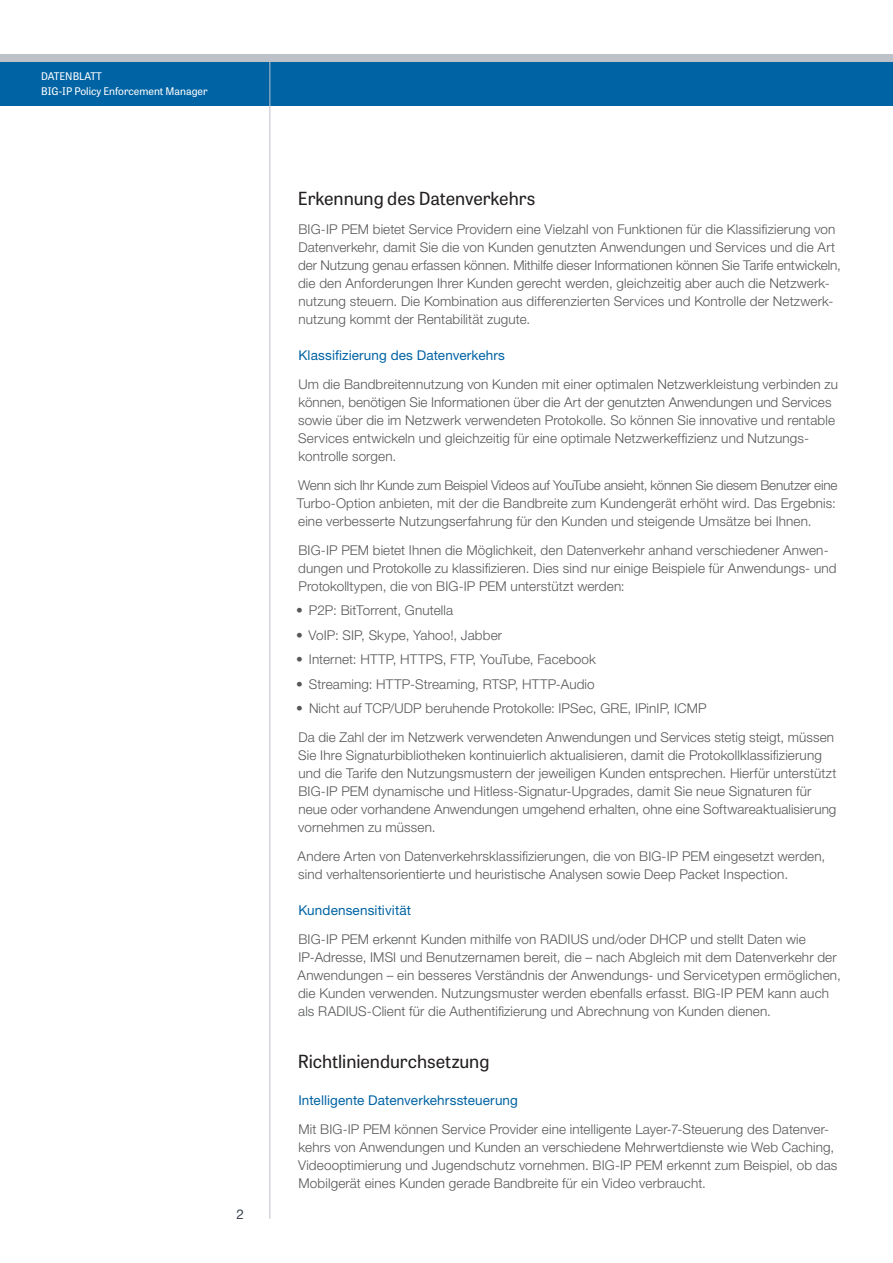
<style>
.page{position:relative;width:893px;height:1263px;background:#fff}
.page>*{position:absolute;margin:0;border:0;box-sizing:border-box;transform-origin:0 0}
.t1{font:18px "Tablet Gothic";letter-spacing:-.005em;color:#231f20}
.t2{font:300 13.5px/18px "Helvetica Neue LT Std";letter-spacing:.01em;color:#57585a}
.t3{font:13.5px "Helvetica Neue LT Std";letter-spacing:.01em;color:#0063a4}
.t4{font:13.5px "Helvetica Neue LT Std";color:#3e444f}
.t5{font:10.5px/15px "Tablet Gothic";color:#fff}
</style>
<div class="page">
<div style="left:0;top:56px;width:893px;height:50px;background:#0063a4"></div>
<div style="left:0;top:54px;width:893px;height:7px;background:#bdc1c8"></div>
<hr style="left:269px;top:106px;width:1px;height:1113px;background:#bdc1c8">
<hr style="left:269px;top:54px;width:1px;height:52px;background:#bdc1c8">
<p class="t5" style="left:41px;top:69px;width:168px">DATENBLATT<br>BIG-IP Policy Enforcement Manager</p>
<p class="t4" style="left:236px;top:1206px;width:9px">2</p>
<h1 class="t1" style="left:298px;top:186px;width:239px">Erkennung des Datenverkehrs</h1>
<p class="t2" style="left:298px;top:220px;width:544px">BIG-IP PEM bietet Service Providern eine Vielzahl von Funktionen für die Klassifizierung von Datenverkehr, damit Sie die von Kunden genutzten Anwendungen und Services und die Art der Nutzung genau erfassen können. Mithilfe dieser Informationen können Sie Tarife entwickeln, die den Anforderungen Ihrer Kunden gerecht werden, gleichzeitig aber auch die Netzwerk&shy;nutzung steuern. Die Kombination aus differenzierten Services und Kontrolle der Netzwerk&shy;nutzung kommt der Rentabilität zugute.</p>
<p class="t3" style="left:298px;top:347px;width:208px">Klassifizierung des Datenverkehrs</p>
<p class="t2" style="left:298px;top:375px;width:541px">Um die Bandbreitennutzung von Kunden mit einer optimalen Netzwerkleistung verbinden zu können, benötigen Sie Informationen über die Art der genutzten Anwendungen und Services sowie über die im Netzwerk verwendeten Protokolle. So können Sie innovative und rentable Services entwickeln und gleichzeitig für eine optimale Netzwerkeffizienz und Nutzungs&shy;kontrolle sorgen.</p>
<p class="t2" style="left:297px;top:476px;width:542px;text-align:justify">Wenn sich Ihr Kunde zum Beispiel Videos auf YouTube ansieht, können Sie diesem Benutzer eine Turbo-Option anbieten, mit der die Bandbreite zum Kundengerät erhöht wird. Das Ergebnis: eine verbesserte Nutzungserfahrung für den Kunden und steigende Umsätze bei Ihnen.</p>
<p class="t2" style="left:298px;top:541px;width:540px">BIG-IP PEM bietet Ihnen die Möglichkeit, den Datenverkehr anhand verschiedener Anwen&shy;dungen und Protokolle zu klassifizieren. Dies sind nur einige Beispiele für Anwendungs- und<br>Protokolltypen, die von BIG-IP PEM unterstützt werden:</p>
<p class="t2" style="left:296px;top:601px;width:158px">• P2P: BitTorrent, Gnutella</p>
<p class="t2" style="left:296px;top:626px;width:207px">• VoIP: SIP, Skype, Yahoo!, Jabber</p>
<p class="t2" style="left:296px;top:650px;width:301px">• Internet: HTTP, HTTPS, FTP, YouTube, Facebook</p>
<p class="t2" style="left:296px;top:674px;width:300px">• Streaming: HTTP-Streaming, RTSP, HTTP-Audio</p>
<p class="t2" style="left:296px;top:694px;width:539px;line-height:28.8px">• Nicht auf TCP/UDP beruhende Protokolle: IPSec, GRE, IPinIP, ICMP<br>Da die Zahl der im Netzwerk verwendeten Anwendungen und Services stetig steigt, müssen</p>
<p class="t2" style="left:298px;top:746px;width:540px">Sie Ihre Signaturbibliotheken kontinuierlich aktualisieren, damit die Protokollklassifizierung und die Tarife den Nutzungsmustern der jeweiligen Kunden entsprechen. Hierfür unterstützt BIG-IP PEM dynamische und Hitless-Signatur-Upgrades, damit Sie neue Signaturen für neue oder vorhandene Anwendungen umgehend erhalten, ohne eine Softwareaktualisierung vornehmen zu müssen.</p>
<p class="t2" style="left:298px;top:847px;width:529px">Andere Arten von Datenverkehrsklassifizierungen, die von BIG-IP PEM eingesetzt werden, sind verhaltensorientierte und heuristische Analysen sowie Deep Packet Inspection.</p>
<p class="t3" style="left:298px;top:902px;width:114px">Kundensensitivität</p>
<p class="t2" style="left:298px;top:930px;width:545px">BIG-IP PEM erkennt Kunden mithilfe von RADIUS und/oder DHCP und stellt Daten wie IP-Adresse, IMSI und Benutzernamen bereit, die – nach Abgleich mit dem Datenverkehr der Anwendungen – ein besseres Verständnis der Anwendungs- und Servicetypen ermöglichen, die Kunden verwenden. Nutzungsmuster werden ebenfalls erfasst. BIG-IP PEM kann auch als RADIUS-Client für die Authentifizierung und Abrechnung von Kunden dienen.</p>
<h1 class="t1" style="left:298px;top:1049px;width:193px">Richtliniendurchsetzung</h1>
<p class="t3" style="left:298px;top:1092px;width:221px">Intelligente Datenverkehrssteuerung</p>
<p class="t2" style="left:298px;top:1119px;width:541px">Mit BIG-IP PEM können Service Provider eine intelligente Layer-7-Steuerung des Datenver&shy;kehrs von Anwendungen und Kunden an verschiedene Mehrwertdienste wie Web Caching, Videooptimierung und Jugendschutz vornehmen. BIG-IP PEM erkennt zum Beispiel, ob das Mobilgerät eines Kunden gerade Bandbreite für ein Video verbraucht.</p>
</div>
